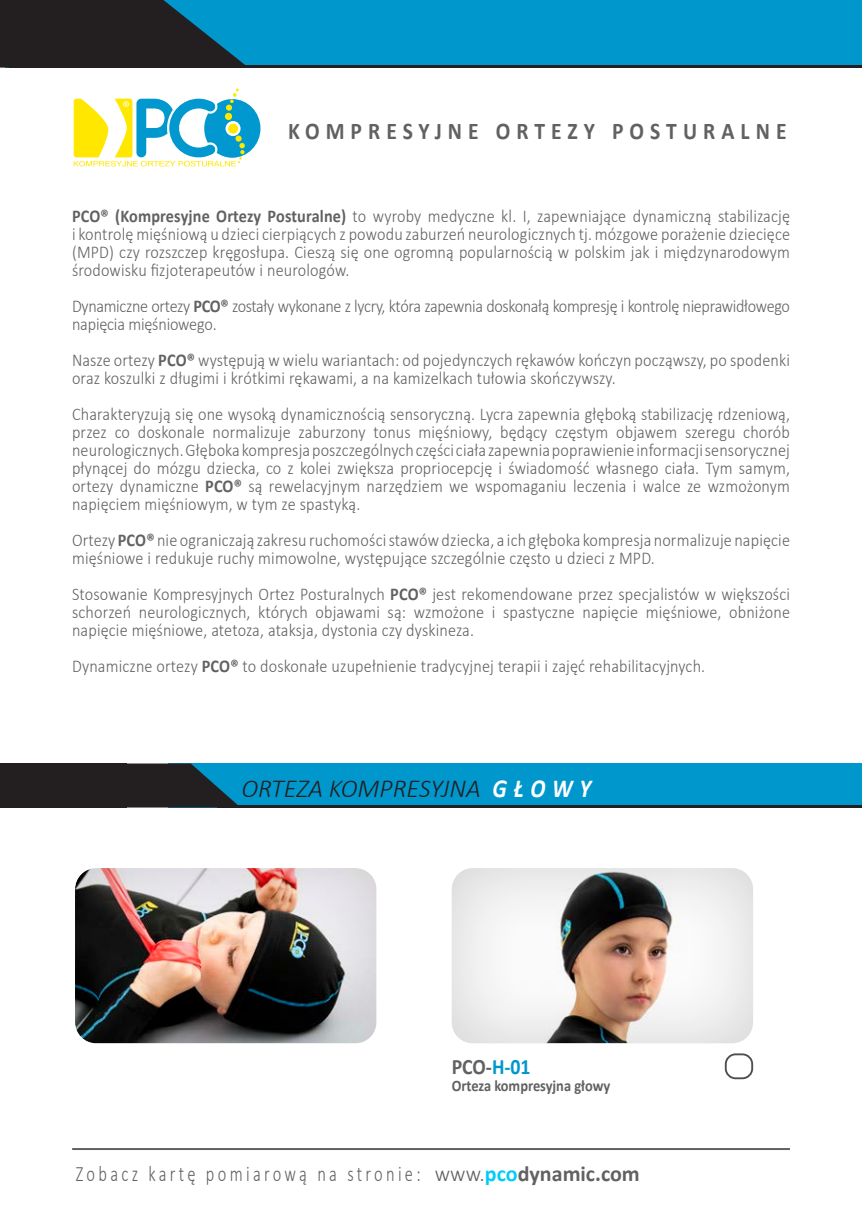
<style>
.page{position:relative;width:862px;height:1214px;background:#fff}
.page>*{position:absolute;margin:0;border:0;box-sizing:border-box;transform-origin:0 0}
.t1{font:italic 300 26px "Calibri";color:#231f20}
.t2{font:700 24px "Calibri";letter-spacing:.28em;color:#616164;scale:.9 1}
.t3{font:300 22px "Calibri";letter-spacing:.2em;color:#616164;scale:.75 1}
.t4{font:700 22px "Calibri";color:#616164;scale:.9 1}
.t5{font:300 18px/18px "Calibri";letter-spacing:.01em;color:#616164;text-align:justify;scale:.9 1}
.t6{font:300 18px/18px "Calibri";letter-spacing:-.02em;color:#616164;scale:.9 1}
.t7{font:700 16px "Calibri";color:#616164;scale:.9 1}
.s1{font-weight:700}
.s2{font-weight:700;color:#fff}
.s3{color:#0097cd}
.s4{font-weight:700;color:#00ccf9}
</style>
<div class="page">
<hr style="left:72px;top:1147px;width:718px;height:2px;background:#616164">
<div style="left:6px;top:0;width:856px;height:68px;background:#0097cd"></div>
<svg style="left:0;top:0;width:245px;height:68px"></svg>
<hr style="left:10px;top:65px;width:852px;height:3px;background:#231f20">
<div style="left:451px;top:866px;width:304px;height:180px;background:#231f20;opacity:.19"></div>
<div style="left:725px;top:1053px;width:28px;height:26px;border:2px solid #505052;border-radius:10px"></div>
<div style="left:168px;top:763px;width:694px;height:44px;background:#0097cd"></div>
<svg style="left:126px;top:763px;width:111px;height:44px"></svg>
<hr style="left:217px;top:804px;width:645px;height:3px;background:#231f20">
<div style="left:0;top:763px;width:126px;height:44px;background:#231f20"></div>
<svg style="left:74px;top:88px;width:186px;height:78px"></svg>
<div style="left:74px;top:866px;width:304px;height:180px;background:#231f20;opacity:.19"></div>
<p class="t2" style="left:288px;top:114px;width:555px">KOMPRESYJNE ORTEZY POSTURALNE</p>
<p class="t5" style="left:72px;top:207px;width:799px"><span class="s1">PCO® (Kompresyjne Ortezy Posturalne)</span> to wyroby medyczne kl. I, zapewniające dynamiczną stabilizację i kontrolę mięśniową u dzieci cierpiących z powodu zaburzeń neurologicznych tj. mózgowe porażenie dziecięce (MPD) czy rozszczep kręgosłupa. Cieszą się one ogromną popularnością w polskim jak i międzynarodowym środowisku fizjoterapeutów i neurologów.</p>
<p class="t6" style="left:72px;top:297px;width:799px">Dynamiczne ortezy <span class="s1">PCO®</span> zostały wykonane z lycry, która zapewnia doskonałą kompresję i kontrolę nieprawidłowego napięcia mięśniowego.</p>
<p class="t5" style="left:72px;top:351px;width:799px">Nasze ortezy <span class="s1">PCO®</span> występują w wielu wariantach: od pojedynczych rękawów kończyn począwszy, po spodenki oraz koszulki z długimi i krótkimi rękawami, a na kamizelkach tułowia skończywszy.</p>
<p class="t5" style="left:72px;top:405px;width:799px">Charakteryzują się one wysoką dynamicznością sensoryczną. Lycra zapewnia głęboką stabilizację rdzeniową, przez co doskonale normalizuje zaburzony tonus mięśniowy, będący częstym objawem szeregu chorób neurologicznych. Głęboka kompresja poszczególnych części ciała zapewnia poprawienie informacji sensorycznej płynącej do mózgu dziecka, co z kolei zwiększa propriocepcję i świadomość własnego ciała. Tym samym, ortezy dynamiczne <span class="s1">PCO®</span> są rewelacyjnym narzędziem we wspomaganiu leczenia i walce ze wzmożonym napięciem mięśniowym, w tym ze spastyką.</p>
<p class="t5" style="left:72px;top:531px;width:799px">Ortezy <span class="s1">PCO®</span> nie ograniczają zakresu ruchomości stawów dziecka, a ich głęboka kompresja normalizuje napięcie mięśniowe i redukuje ruchy mimowolne, występujące szczególnie często u dzieci z MPD.</p>
<p class="t5" style="left:72px;top:585px;width:799px">Stosowanie Kompresyjnych Ortez Posturalnych <span class="s1">PCO®</span> jest rekomendowane przez specjalistów w większości schorzeń neurologicznych, których objawami są: wzmożone i spastyczne napięcie mięśniowe, obniżone napięcie mięśniowe, atetoza, ataksja, dystonia czy dyskineza.</p>
<p class="t5" style="left:72px;top:657px;width:705px">Dynamiczne ortezy <span class="s1">PCO®</span> to doskonałe uzupełnienie tradycyjnej terapii i zajęć rehabilitacyjnych.</p>
<p class="t1" style="left:241px;top:771px;width:351px">ORTEZA KOMPRESYJNA <span class="s2">G Ł O W Y</span></p>
<p class="t4" style="left:452px;top:1050px;width:89px">PCO-<span class="s3">H-01</span></p>
<p class="t7" style="left:452px;top:1074px;width:178px">Orteza kompresyjna głowy</p>
<p class="t3" style="left:76px;top:1160px;width:753px">Zobacz kartę pomiarową na stronie: www.<span class="s4">pco</span><span class="s1">dynamic.com</span></p>
</div>
